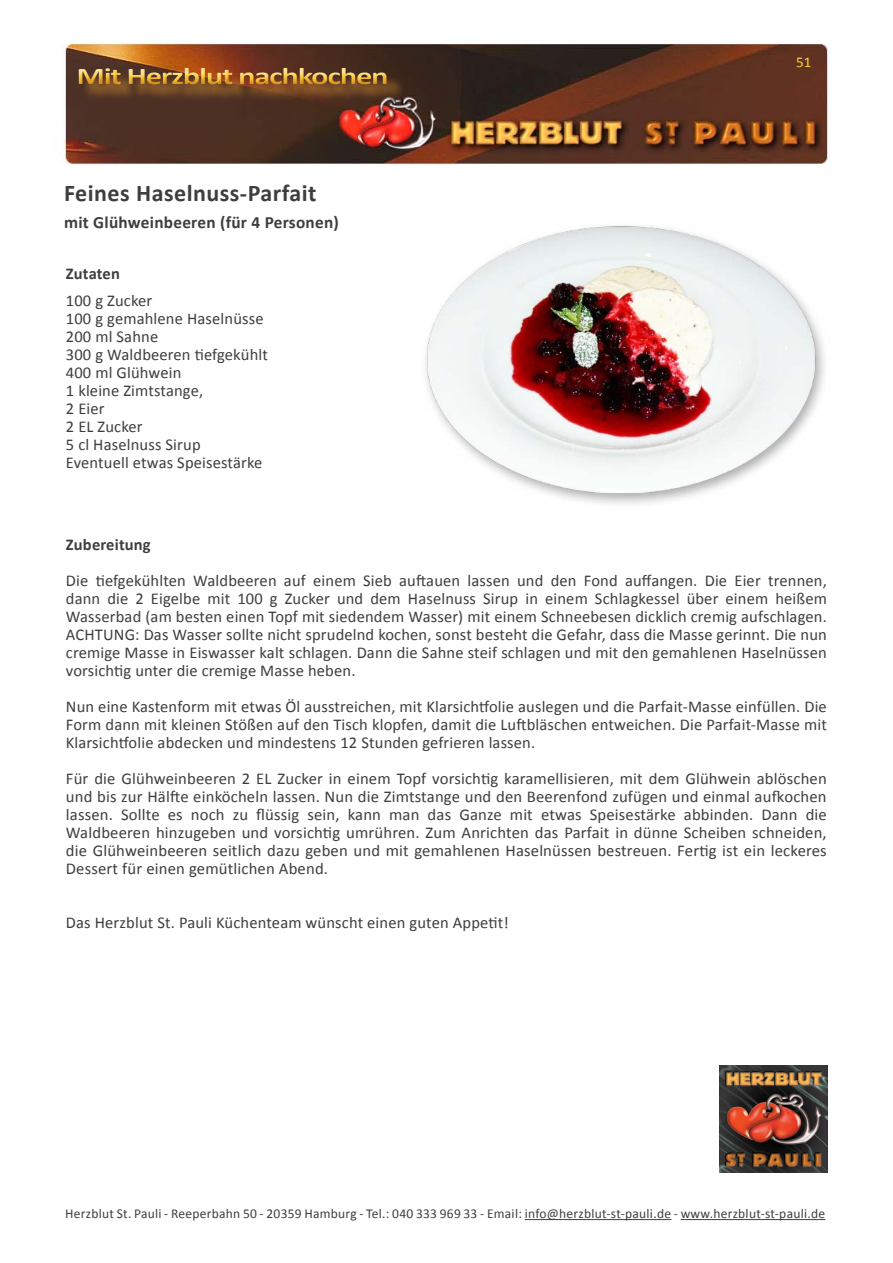
<style>
.page{position:relative;width:893px;height:1263px;background:#fff}
.page>*{position:absolute;margin:0;border:0;box-sizing:border-box;transform-origin:0 0}
.t1{font:700 24px "Calibri";letter-spacing:.02em;color:#3e3e3f}
.t2{font:700 24px "Calibri";letter-spacing:-.04em;color:#fbcd40;scale:1.36 1}
.t3{font:700 17.25px "Calibri";letter-spacing:.015em;color:#3e3e3f}
.Copy{font:16.5px/18px "Calibri";letter-spacing:.01em;color:#3e3e3f;text-align:justify}
.Copy-2{font:700 16.5px "Calibri";letter-spacing:.01em;color:#3e3e3f}
.t4{font:15px "Calibri";color:#fbcd40}
.t5{font:13.5px "Calibri";letter-spacing:.02em;color:#3e3e3f}
</style>
<div class="page">
<img style="left:64px;top:39px;width:764px;height:126px">
<hr style="left:525px;top:1219px;width:146px;height:1px;background:#3e3e3f">
<hr style="left:681px;top:1219px;width:144px;height:1px;background:#3e3e3f">
<img style="left:720px;top:1065px;width:107px;height:107px">
<div style="left:81px;top:70px;width:324px;height:32px;background:#cb8934;opacity:.75"></div>
<div style="left:68px;top:60px;width:327px;height:31px;background:#4d3126"></div>
<div style="left:70px;top:61px;width:328px;height:34px;background:#cb8934;opacity:.75"></div>
<img style="left:425px;top:225px;width:400px;height:279px">
<h1 class="t2" style="left:77px;top:60px;width:231px">Mit Herzblut nachkochen</h1>
<p class="t1" style="left:64px;top:178px;width:254px">Feines Haselnuss-Parfait</p>
<p class="t3" style="left:64px;top:211px;width:276px">mit Glühweinbeeren (für 4 Personen)</p>
<p class="Copy-2" style="left:66px;top:263px;width:55px">Zutaten</p>
<p class="Copy" style="left:66px;top:291px;width:88px">100 g Zucker</p>
<p class="Copy" style="left:66px;top:309px;width:199px">100 g gemahlene Haselnüsse</p>
<p class="Copy" style="left:66px;top:327px;width:94px">200 ml Sahne</p>
<p class="Copy" style="left:66px;top:345px;width:204px">300 g Waldbeeren tiefgekühlt</p>
<p class="Copy" style="left:66px;top:363px;width:117px">400 ml Glühwein</p>
<p class="Copy" style="left:66px;top:381px;width:139px">1 kleine Zimtstange,</p>
<p class="Copy" style="left:66px;top:399px;width:40px">2 Eier</p>
<p class="Copy" style="left:66px;top:417px;width:78px">2 EL Zucker</p>
<p class="Copy" style="left:66px;top:435px;width:136px">5 cl Haselnuss Sirup</p>
<p class="Copy" style="left:66px;top:453px;width:198px">Eventuell etwas Speisestärke</p>
<p class="t4" style="left:796px;top:53px;width:17px">51</p>
<p class="Copy-2" style="left:66px;top:534px;width:86px">Zubereitung</p>
<p class="Copy" style="left:66px;top:572px;width:762px">Die tiefgekühlten Waldbeeren auf einem Sieb auftauen lassen und den Fond auffangen. Die Eier trennen, dann die 2 Eigelbe mit 100 g Zucker und dem Haselnuss Sirup in einem Schlagkessel über einem heißem Wasserbad (am besten einen Topf mit siedendem Wasser) mit einem Schneebesen dicklich cremig aufschlagen.<br>ACHTUNG: Das Wasser sollte nicht sprudelnd kochen, sonst besteht die Gefahr, dass die Masse gerinnt. Die nun cremige Masse in Eiswasser kalt schlagen. Dann die Sahne steif schlagen und mit den gemahlenen Haselnüssen vorsichtig unter die cremige Masse heben.</p>
<p class="Copy" style="left:66px;top:698px;width:762px">Nun eine Kastenform mit etwas Öl ausstreichen, mit Klarsichtfolie auslegen und die Parfait-Masse einfüllen. Die Form dann mit kleinen Stößen auf den Tisch klopfen, damit die Luftbläschen entweichen. Die Parfait-Masse mit Klarsichtfolie abdecken und mindestens 12 Stunden gefrieren lassen.</p>
<p class="Copy" style="left:66px;top:770px;width:762px">Für die Glühweinbeeren 2 EL Zucker in einem Topf vorsichtig karamellisieren, mit dem Glühwein ablöschen und bis zur Hälfte einköcheln lassen. Nun die Zimtstange und den Beerenfond zufügen und einmal aufkochen lassen. Sollte es noch zu flüssig sein, kann man das Ganze mit etwas Speisestärke abbinden. Dann die Waldbeeren hinzugeben und vorsichtig umrühren. Zum Anrichten das Parfait in dünne Scheiben schneiden, die Glühweinbeeren seitlich dazu geben und mit gemahlenen Haselnüssen bestreuen. Fertig ist ein leckeres Dessert für einen gemütlichen Abend.</p>
<p class="Copy" style="left:66px;top:914px;width:445px">Das Herzblut St. Pauli Küchenteam wünscht einen guten Appetit!</p>
<p class="t5" style="left:65px;top:1205px;width:761px">Herzblut St. Pauli - Reeperbahn 50 - 20359 Hamburg - Tel.: 040 333 969 33 - Email: info@herzblut-st-pauli.de - www.herzblut-st-pauli.de</p>
</div>
